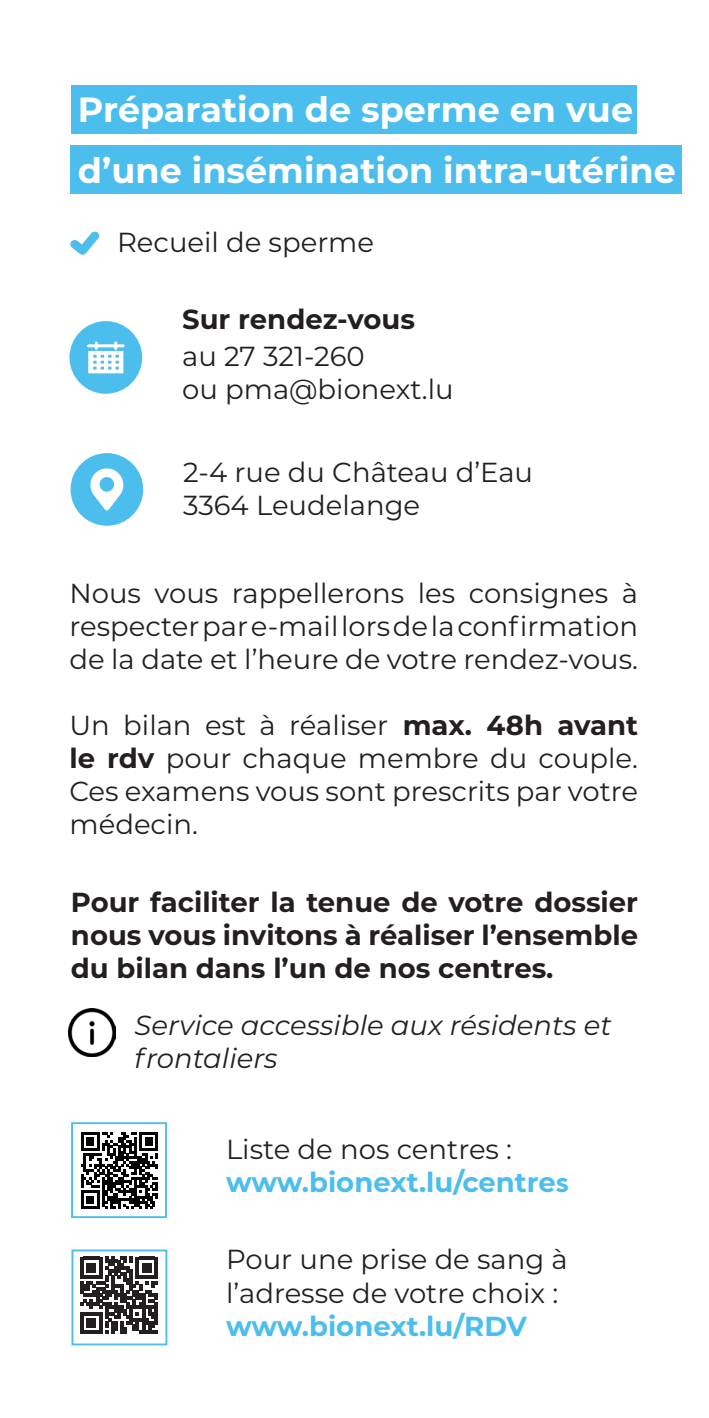
<style>
.page{position:relative;width:709px;height:1418px;background:#fff}
.page>*{position:absolute;margin:0;border:0;box-sizing:border-box;transform-origin:0 0}
.t1{font:700 35px "Montserrat";color:#fff}
.t2{font:27.5px/33px "Montserrat";color:#231f20}
.t3{font:700 27.5px/33px "Montserrat";color:#231f20;text-align:justify}
.t4{font:italic 27.5px/33px "Montserrat";color:#231f20}
.t5{font:700 27.5px/33px "Montserrat";color:#4bbeed}
.s1{font-weight:700}
.s2{font-weight:400;color:#231f20}
.s3{font-family:"Arboria"}
.s4{font-weight:700;color:#4bbeed}
</style>
<div class="page">
<div style="left:69px;top:321px;width:73px;height:73px;background:#4bbeed;border-radius:50%"></div>
<svg style="left:70px;top:231px;width:30px;height:24px"></svg>
<svg style="left:87px;top:341px;width:37px;height:32px"></svg>
<div style="left:71px;top:453px;width:72px;height:73px;background:#4bbeed;border-radius:50%"></div>
<svg style="left:81px;top:1132px;width:77px;height:77px"></svg>
<div style="left:71px;top:1122px;width:96px;height:95px;border:2px solid #4bbeed"></div>
<div style="left:71px;top:1249px;width:96px;height:96px;border:2px solid #4bbeed"></div>
<svg style="left:90px;top:468px;width:34px;height:42px"></svg>
<div style="left:71px;top:85px;width:565px;height:48px;background:#4bbeed"></div>
<div style="left:71px;top:145px;width:611px;height:49px;background:#4bbeed"></div>
<svg style="left:81px;top:1256px;width:76px;height:77px"></svg>
<img style="left:68px;top:1008px;width:48px;height:48px">
<p class="t1" style="left:78px;top:84px;width:556px">Préparation de sperme en vue</p>
<p class="t1" style="left:78px;top:145px;width:599px">d’une insémination intra-utérine</p>
<p class="t2" style="left:117px;top:225px;width:258px">Recueil de sperme</p>
<p class="t3" style="left:182px;top:301px;width:234px">Sur rendez-vous</p>
<p class="t2" style="left:182px;top:339px;width:273px">au 27 321-260<br>ou pma@bionext.lu</p>
<p class="t2" style="left:183px;top:455px;width:351px">2-4 rue du Château d’Eau<br>3364 Leudelange</p>
<p class="t2" style="left:69px;top:576px;width:570px;text-align:justify">Nous vous rappellerons les consignes à respecter par e-mail lors de la confirmation de la date et l’heure de votre rendez-vous.</p>
<p class="t2" style="left:69px;top:708px;width:570px;text-align:justify">Un bilan est à réaliser <span class="s1">max. 48h avant le rdv</span> pour chaque membre du couple.<br>Ces examens vous sont prescrits par votre médecin.</p>
<p class="t3" style="left:71px;top:884px;width:568px">Pour faciliter la tenue de votre dossier nous vous invitons à réaliser l’ensemble du bilan dans l’un de nos centres.</p>
<p class="t4" style="left:135px;top:1007px;width:478px">Service accessible aux résidents et frontaliers</p>
<p class="t5" style="left:226px;top:1131px;width:344px"><span class="s2">Liste de nos centres : </span>www.bionext.lu/centre<span class="s3">s</span></p>
<p class="t2" style="left:226px;top:1242px;width:343px">Pour une prise de sang à l’adresse de votre choix : <span class="s4">www.bionext.lu/RDV</span></p>
</div>
